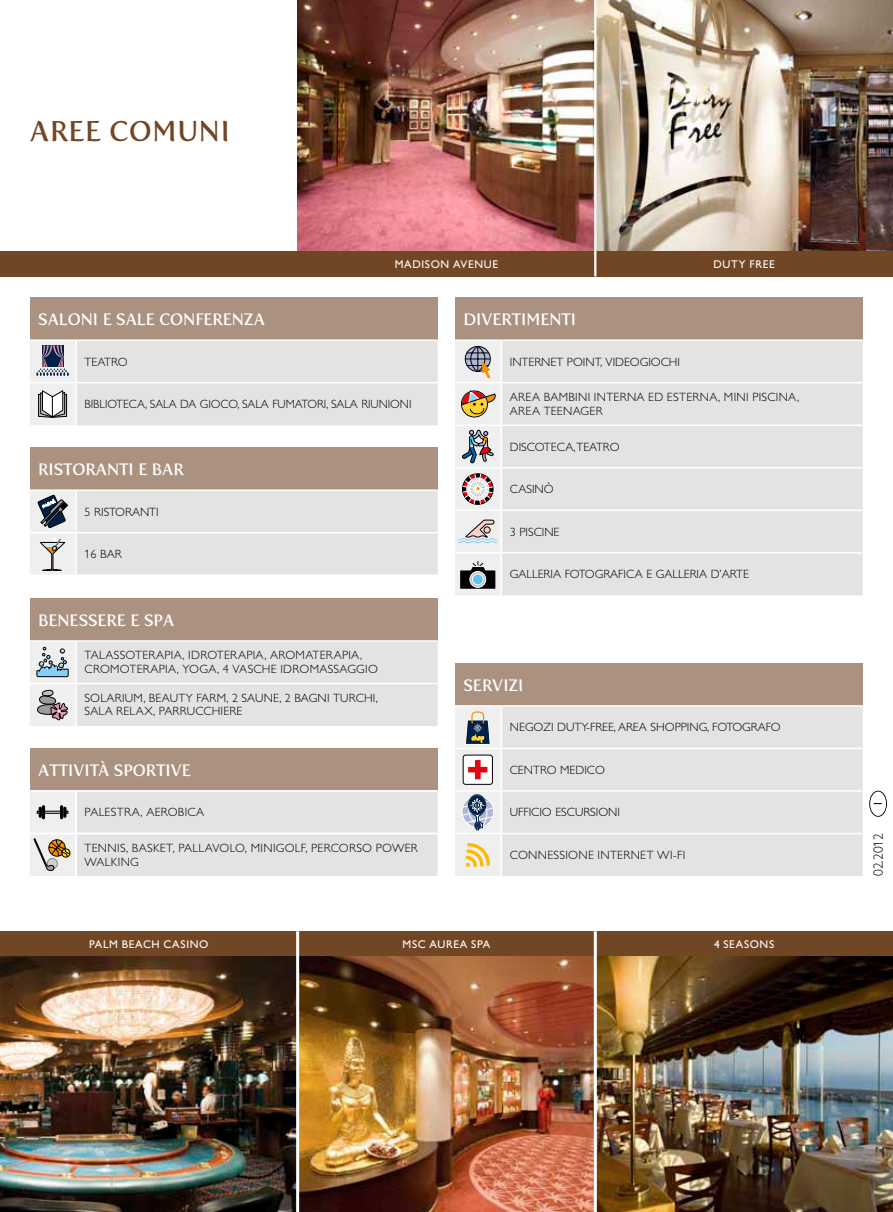
<style>
.page{position:relative;width:893px;height:1212px;background:#fff}
.page>*{position:absolute;margin:0;border:0;box-sizing:border-box;transform-origin:0 0}
.t1{font:28.5px "Fertigo";letter-spacing:.03em;color:#704625}
.t2{font:16.5px "Fertigo";color:#fff}
.t3{font:300 13.5px "MSCGS Std";color:#000}
.t4{font:300 12px "MSCGS Std";color:#000}
.t5{font:300 12px "MSCGS Std";letter-spacing:.025em;color:#000}
.t6{font:11.85px "Myriad Pro";color:#000}
.t7{font:11.25px "MSCGS Std";letter-spacing:.065em;color:#fff}
</style>
<div class="page">
<div style="left:0;top:931px;width:893px;height:30px;background:#704625"></div>
<img style="left:298px;top:0;width:296px;height:251px">
<img style="left:596px;top:0;width:297px;height:251px">
<div style="left:0;top:251px;width:893px;height:25px;background:#704625"></div>
<hr style="left:594px;top:0;width:2px;height:276px;background:#fff">
<img style="left:0;top:957px;width:296px;height:255px">
<img style="left:299px;top:957px;width:295px;height:255px">
<img style="left:597px;top:957px;width:296px;height:255px">
<hr style="left:296px;top:931px;width:3px;height:281px;background:#fff">
<hr style="left:594px;top:931px;width:3px;height:281px;background:#fff">
<div style="left:30px;top:298px;width:408px;height:42px;background:#ab9280"></div>
<hr style="left:30px;top:339px;width:46px;height:2px;background:#fff">
<hr style="left:76px;top:339px;width:362px;height:2px;background:#fff">
<svg style="left:30px;top:341px;width:408px;height:84px"></svg>
<div style="left:30px;top:448px;width:408px;height:42px;background:#ab9280"></div>
<hr style="left:30px;top:489px;width:46px;height:2px;background:#fff">
<hr style="left:76px;top:489px;width:362px;height:2px;background:#fff">
<svg style="left:30px;top:491px;width:408px;height:84px"></svg>
<div style="left:30px;top:598px;width:408px;height:43px;background:#ab9280"></div>
<hr style="left:30px;top:640px;width:46px;height:2px;background:#fff">
<hr style="left:76px;top:640px;width:362px;height:2px;background:#fff">
<svg style="left:30px;top:642px;width:408px;height:84px"></svg>
<div style="left:30px;top:748px;width:408px;height:43px;background:#ab9280"></div>
<svg style="left:30px;top:792px;width:408px;height:84px"></svg>
<div style="left:455px;top:298px;width:408px;height:42px;background:#ab9280"></div>
<div style="left:502px;top:341px;width:361px;height:254px;background:#e3e3e3"></div>
<hr style="left:455px;top:339px;width:46px;height:2px;background:#fff">
<hr style="left:501px;top:339px;width:362px;height:2px;background:#fff">
<hr style="left:501px;top:382px;width:362px;height:1px;background:#fff">
<hr style="left:501px;top:424px;width:362px;height:2px;background:#fff">
<hr style="left:501px;top:467px;width:362px;height:1px;background:#fff">
<hr style="left:501px;top:509px;width:362px;height:2px;background:#fff">
<hr style="left:501px;top:552px;width:362px;height:2px;background:#fff">
<svg style="left:455px;top:341px;width:45px;height:254px"></svg>
<div style="left:455px;top:663px;width:408px;height:43px;background:#ab9280"></div>
<div style="left:502px;top:707px;width:361px;height:169px;background:#e3e3e3"></div>
<hr style="left:455px;top:705px;width:46px;height:2px;background:#fff">
<hr style="left:501px;top:705px;width:362px;height:2px;background:#fff">
<hr style="left:501px;top:748px;width:362px;height:1px;background:#fff">
<hr style="left:501px;top:790px;width:362px;height:2px;background:#fff">
<hr style="left:501px;top:833px;width:362px;height:1px;background:#fff">
<svg style="left:455px;top:707px;width:45px;height:169px"></svg>
<svg style="left:869px;top:791px;width:18px;height:26px"></svg>
<hr style="left:30px;top:790px;width:46px;height:2px;background:#fff">
<hr style="left:76px;top:790px;width:362px;height:2px;background:#fff">
<hr style="left:30px;top:833px;width:46px;height:1px;background:#fff">
<hr style="left:76px;top:833px;width:362px;height:1px;background:#fff">
<hr style="left:75px;top:792px;width:2px;height:41px;background:#fff">
<hr style="left:75px;top:834px;width:2px;height:42px;background:#fff">
<h1 class="t1" style="left:30px;top:114px;width:202px">AREE COMUNI</h1>
<p class="t7" style="left:395px;top:257px;width:17px">MADI</p>
<p class="t7" style="left:425px;top:257px;width:75px">SON AVENUE</p>
<p class="t7" style="left:713px;top:257px;width:56px">DUTY FREE</p>
<h2 class="t2" style="left:38px;top:310px;width:228px">SALONI E SALE CONFERENZA</h2>
<p class="t4" style="left:85px;top:354px;width:15px">TEATRO</p>
<p class="t4" style="left:85px;top:397px;width:14px">BIBLIOTECA</p>
<p class="t4" style="left:145px;top:397px;width:13px">, SALA</p>
<p class="t4" style="left:180px;top:397px;width:37px">DA GIOCO</p>
<p class="t4" style="left:237px;top:397px;width:13px">, SALA</p>
<p class="t4" style="left:272px;top:397px;width:30px">FUMATORI</p>
<p class="t4" style="left:326px;top:397px;width:60px">, SALA RI UNIONI</p>
<h2 class="t2" style="left:38px;top:460px;width:146px">RISTORANTI E BAR</h2>
<p class="t4" style="left:85px;top:505px;width:17px">5 RISTORANTI</p>
<p class="t4" style="left:85px;top:547px;width:24px">16 BAR</p>
<h2 class="t2" style="left:38px;top:610px;width:70px">BENESSERE</h2>
<h2 class="t2" style="left:130px;top:610px;width:45px">E SPA</h2>
<p class="t4" style="left:85px;top:648px;width:15px">TALASSOTERAPIA</p>
<p class="t4" style="left:183px;top:648px;width:14px">, IDROTERAPIA</p>
<p class="t4" style="left:264px;top:648px;width:15px">, ARO</p>
<p class="t4" style="left:296px;top:648px;width:18px">MATERAPIA</p>
<p class="t4" style="left:360px;top:648px;width:4px">,</p>
<p class="t4" style="left:85px;top:662px;width:10px">CRO</p>
<p class="t4" style="left:110px;top:662px;width:18px">MOTERAPIA</p>
<p class="t4" style="left:177px;top:662px;width:65px">, YOGA, 4 VASCHE</p>
<p class="t4" style="left:280px;top:662px;width:8px">IDRO</p>
<p class="t4" style="left:310px;top:662px;width:18px">MASSA</p>
<p class="t4" style="left:347px;top:662px;width:25px">GGIO</p>
<p class="t4" style="left:85px;top:691px;width:14px">SOLARI</p>
<p class="t5" style="left:125px;top:691px;width:232px">UM, BEAUTY FARM, 2 SAUNE, 2 BAGNI TURCHI</p>
<p class="t4" style="left:376px;top:691px;width:4px">,</p>
<p class="t4" style="left:85px;top:704px;width:8px">SALA</p>
<p class="t4" style="left:116px;top:704px;width:9px">RELAX</p>
<p class="t4" style="left:153px;top:704px;width:14px">, PARR</p>
<p class="t4" style="left:187px;top:704px;width:17px">UCCHIERE</p>
<h2 class="t2" style="left:38px;top:760px;width:153px">ATTIVITÀ SPORTIVE</h2>
<p class="t5" style="left:85px;top:805px;width:70px">PALESTRA, AEROBICA</p>
<p class="t4" style="left:85px;top:841px;width:15px">TENNIS</p>
<p class="t4" style="left:126px;top:841px;width:61px">, BAS KET, PALLAVOLO</p>
<p class="t4" style="left:245px;top:841px;width:75px">, MINIGOLF, PERCORSO</p>
<p class="t4" style="left:376px;top:841px;width:37px">POWER</p>
<p class="t4" style="left:85px;top:855px;width:56px">WALKIN G</p>
<h2 class="t2" style="left:463px;top:310px;width:114px">DIVERTIMENTI</h2>
<p class="t4" style="left:510px;top:354px;width:11px">INTERNET</p>
<p class="t4" style="left:567px;top:354px;width:8px">POINT</p>
<p class="t4" style="left:600px;top:354px;width:9px">,VIDEO</p>
<p class="t4" style="left:640px;top:354px;width:16px">GIOCHI</p>
<p class="t4" style="left:510px;top:390px;width:17px">AREA</p>
<p class="t4" style="left:544px;top:390px;width:31px">BAMBINI</p>
<p class="t4" style="left:594px;top:390px;width:9px">INTERNA</p>
<p class="t4" style="left:648px;top:390px;width:27px">ED ESTERNA</p>
<p class="t4" style="left:718px;top:390px;width:42px">, MINI PISCINA</p>
<p class="t4" style="left:797px;top:390px;width:4px">,</p>
<p class="t4" style="left:510px;top:404px;width:9px">AREA</p>
<p class="t4" style="left:544px;top:404px;width:9px">TEENA</p>
<p class="t4" style="left:580px;top:404px;width:17px">GER</p>
<p class="t4" style="left:510px;top:439px;width:17px">DISCOTECA</p>
<p class="t4" style="left:573px;top:439px;width:12px">, TEATRO</p>
<p class="t4" style="left:510px;top:482px;width:16px">CASIN</p>
<p class="t4" style="left:544px;top:482px;width:11px">Ò</p>
<p class="t4" style="left:510px;top:524px;width:17px">3 PISCINE</p>
<p class="t4" style="left:510px;top:567px;width:17px">GALLER</p>
<p class="t4" style="left:550px;top:567px;width:122px">IA FOTOGRAFICA E GALLERIA</p>
<p class="t4" style="left:711px;top:567px;width:19px">D’ARTE</p>
<h2 class="t2" style="left:463px;top:675px;width:62px">SERVIZI</h2>
<p class="t4" style="left:510px;top:720px;width:117px">NEGOZI DUTY-FREE, AREA</p>
<p class="t4" style="left:650px;top:720px;width:8px">SHOPPIN</p>
<p class="t4" style="left:699px;top:720px;width:22px">G, FOTO</p>
<p class="t4" style="left:742px;top:720px;width:17px">GRAFO</p>
<p class="t4" style="left:510px;top:763px;width:17px">CENTRO</p>
<p class="t4" style="left:560px;top:763px;width:18px">MEDICO</p>
<p class="t4" style="left:510px;top:805px;width:7px">UFFICIO</p>
<p class="t4" style="left:555px;top:805px;width:35px">ESCURSIONI</p>
<p class="t4" style="left:510px;top:848px;width:17px">CONNESSIONE</p>
<p class="t4" style="left:598px;top:848px;width:8px">INTERNET</p>
<p class="t4" style="left:657px;top:848px;width:25px">WI-FI</p>
<p class="t7" style="left:89px;top:937px;width:121px">PALM BEACH CASINO</p>
<p class="t7" style="left:402px;top:937px;width:82px">MSC AUREA SPA</p>
<p class="t7" style="left:714px;top:937px;width:62px">4 SEASONS</p>
<p class="t6" style="left:870px;top:805px;width:4px;rotate:-90deg">I</p>
<p class="t3" style="left:870px;top:876px;width:44px;rotate:-90deg">02.2012</p>
</div>
